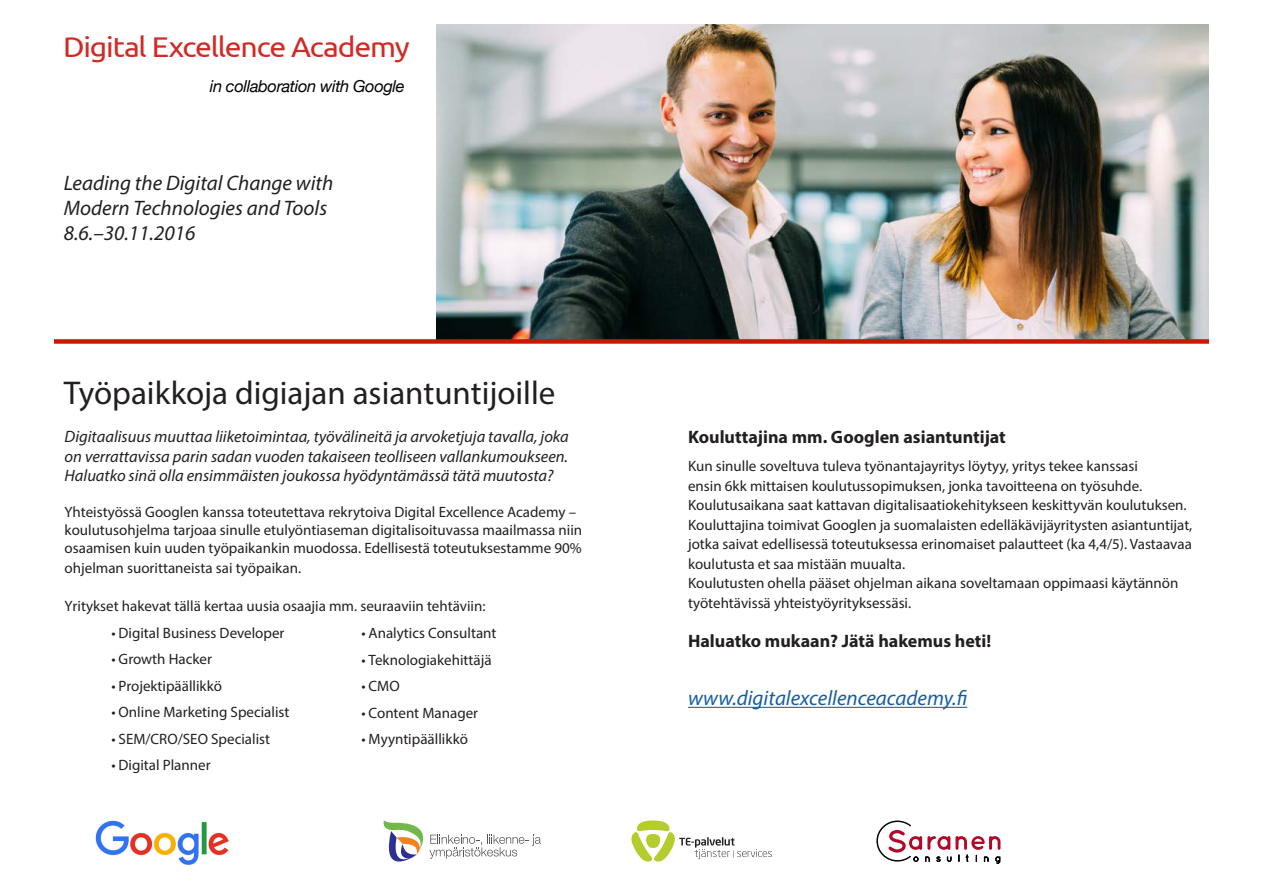
<style>
.page{position:relative;width:1263px;height:893px;background:#fff}
.page>*{position:absolute;margin:0;border:0;box-sizing:border-box;transform-origin:0 0}
.t1{font:33px "Myriad Pro";color:#231f20}
.t2{font:28.5px "Ubuntu";letter-spacing:-.04em;color:#d02b26;scale:1.06 1}
.t3{font:italic 21px "Myriad Pro";color:#231f20}
.t4{font:italic 21px "Myriad Pro";color:#175d9e}
.t5{font:700 18px "Myriad Pro";color:#231f20}
.t6{font:italic 16.5px/19.8px "Myriad Pro";color:#231f20;text-align:justify}
.t7{font:italic 16.5px "Helvetica Neue";letter-spacing:-.025em;color:#000}
.t8{font:15px/19.5px "Myriad Pro";color:#231f20}
</style>
<div class="page">
<img style="left:437px;top:25px;width:772px;height:314px">
<hr style="left:688px;top:707px;width:279px;height:1px;background:#175d9e">
<div style="left:54px;top:339px;width:1155px;height:5px;background:#cc1700"></div>
<svg style="left:631px;top:820px;width:141px;height:42px"></svg>
<svg style="left:383px;top:820px;width:158px;height:42px"></svg>
<svg style="left:876px;top:820px;width:124px;height:44px"></svg>
<img style="left:95px;top:820px;width:134px;height:45px">
<p class="t2" style="left:63px;top:30px;width:329px">Digital Excellence Academy</p>
<p class="t7" style="left:210px;top:74px;width:196px">in collaboration with Google</p>
<p class="t3" style="left:64px;top:170px;width:271px">Leading the Digital Change with</p>
<p class="t3" style="left:64px;top:195px;width:265px">Modern Technologies and Tools</p>
<p class="t3" style="left:64px;top:220px;width:133px">8.6.–30.11.2016</p>
<p class="t1" style="left:64px;top:373px;width:493px">Työpaikkoja digiajan asiantuntijoille</p>
<p class="t6" style="left:65px;top:426px;width:506px">Digitaalisuus muuttaa liiketoimintaa, työvälineitä ja arvoketjuja tavalla, joka on verrattavissa parin sadan vuoden takaiseen teolliseen vallankumoukseen.<br>Haluatko sinä olla ensimmäisten joukossa hyödyntämässä tätä muutosta?</p>
<p class="t8" style="left:65px;top:503px;width:519px;line-height:18px">Yhteistyössä Googlen kanssa toteutettava rekrytoiva Digital Excellence Academy – koulutusohjelma tarjoaa sinulle etulyöntiaseman digitalisoituvassa maailmassa niin osaamisen kuin uuden työpaikankin muodossa. Edellisestä toteutuksestamme 90%</p>
<p class="t8" style="left:65px;top:558px;width:238px">ohjelman suorittaneista sai työpaikan.</p>
<p class="t8" style="left:65px;top:596px;width:422px">Yritykset hakevat tällä kertaa uusia osaajia mm. seuraaviin tehtäviin:</p>
<p class="t8" style="left:111px;top:623px;width:175px">• Digital Business Developer</p>
<p class="t8" style="left:111px;top:649px;width:102px">• Growth Hacker</p>
<p class="t8" style="left:111px;top:676px;width:112px">• Projektipäällikkö</p>
<p class="t8" style="left:111px;top:702px;width:180px">• Online Marketing Specialist</p>
<p class="t8" style="left:111px;top:729px;width:160px">• SEM/CRO/SEO Specialist</p>
<p class="t8" style="left:111px;top:755px;width:101px">• Digital Planner</p>
<p class="t8" style="left:361px;top:623px;width:137px">• Analytics Consultant</p>
<p class="t8" style="left:361px;top:650px;width:132px">• Teknologiakehittäjä</p>
<p class="t8" style="left:361px;top:676px;width:40px">• CMO</p>
<p class="t8" style="left:361px;top:703px;width:118px">• Content Manager</p>
<p class="t8" style="left:361px;top:729px;width:108px">• Myyntipäällikkö</p>
<p class="t5" style="left:688px;top:425px;width:319px">Kouluttajina mm. Googlen asiantuntijat</p>
<p class="t8" style="left:688px;top:456px;width:506px">Kun sinulle soveltuva tuleva työnantajayritys löytyy, yritys tekee kanssasi<br>ensin 6kk mittaisen koulutussopimuksen, jonka tavoitteena on työsuhde.<br>Koulutusaikana saat kattavan digitalisaatiokehitykseen keskittyvän koulutuksen.<br>Kouluttajina toimivat Googlen ja suomalaisten edelläkävijäyritysten asiantuntijat, jotka saivat edellisessä toteutuksessa erinomaiset palautteet (ka 4,4/5). Vastaavaa koulutusta et saa mistään muualta.</p>
<p class="t8" style="left:688px;top:573px;width:492px">Koulutusten ohella pääset ohjelman aikana soveltamaan oppimaasi käytännön työtehtävissä yhteistyöyrityksessäsi.</p>
<p class="t5" style="left:688px;top:629px;width:305px">Haluatko mukaan? Jätä hakemus heti!</p>
<p class="t4" style="left:688px;top:685px;width:281px">www.digitalexcellenceacademy.fi</p>
</div>
